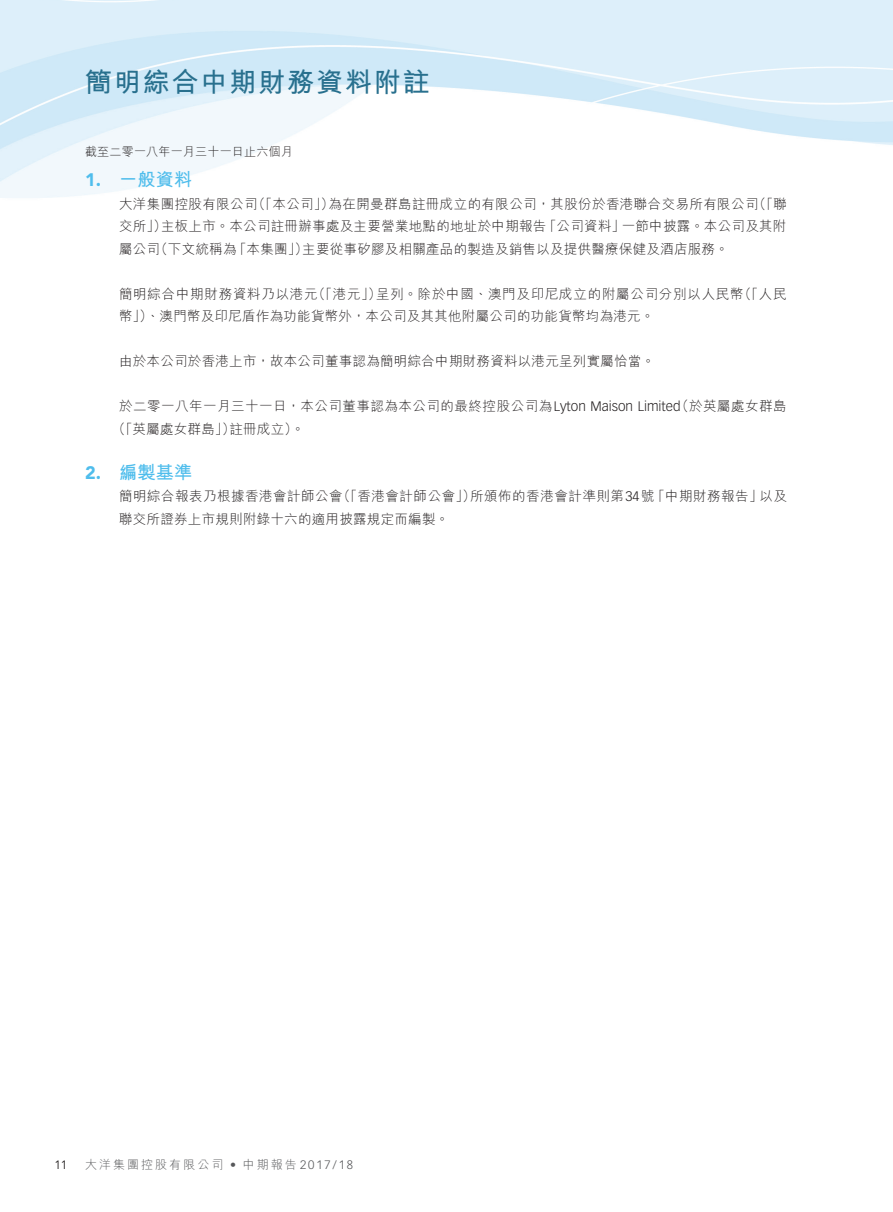
<style>
.page{position:relative;width:893px;height:1212px;background:#fff}
.page>*{position:absolute;margin:0;border:0;box-sizing:border-box;transform-origin:0 0}
.t1{font:700 27px "M Hei HK";letter-spacing:.07em;color:#28708e}
._01_H1{font:700 18px "M Hei HK";letter-spacing:.02em;color:#4fbdec}
._01_H1-2{font:900 18px "Avenir LT Std";color:#4fbdec}
._00_txt{font:300 13.5px/22.5px "M Hei HK";letter-spacing:.02em;color:#231f20}
._00_txt-2{font:300 13.5px/22.5px "M Hei HK";letter-spacing:.04em;color:#231f20}
._00_txt-3{font:300 13.5px "M Hei HK";letter-spacing:.055em;color:#231f20}
.t2{font:300 12px "M Hei HK";letter-spacing:.02em;color:#231f20}
.t3{font:300 12px "Vectora LT Std";color:#57585a}
.t4{font:300 12px "M Hei HK";letter-spacing:.17em;color:#57585a}
.t5{font:12px "Avenir LT Std";color:#231f20}
.s1{font-family:"Vectora LT Std"}
.s2{font-family:"M Hei HK"}
</style>
<div class="page">
<p class="t1" style="left:85px;top:63px;width:346px">簡明綜合中期財務資料附註</p>
<p class="t2" style="left:85px;top:146px;width:209px">截至二零一八年一月三十一日止六個月</p>
<p class="_01_H1" style="left:119px;top:166px;width:75px">一般資料</p>
<p class="_01_H1-2" style="left:85px;top:169px;width:17px">1.</p>
<p class="_00_txt" style="left:252px;top:192px;width:84px">（「本公司」）</p>
<p class="_00_txt" style="left:753px;top:192px;width:35px">（「聯</p>
<p class="_00_txt" style="left:119px;top:192px;width:140px">大洋集團控股有限公司</p>
<p class="_00_txt" style="left:329px;top:192px;width:431px">為在開曼群島註冊成立的有限公司，其股份於香港聯合交易所有限公司</p>
<p class="_00_txt" style="left:161px;top:215px;width:387px">主板上市。本公司註冊辦事處及主要營業地點的地址於中期報告</p>
<p class="_00_txt" style="left:119px;top:215px;width:49px">交所」）</p>
<p class="_00_txt" style="left:622px;top:215px;width:166px">一節中披露。本公司及其附</p>
<p class="_00_txt" style="left:543px;top:215px;width:83px">「公司資料」</p>
<p class="_00_txt" style="left:302px;top:237px;width:428px">主要從事矽膠及相關產品的製造及銷售以及提供醫療保健及酒店服務。</p>
<p class="_00_txt" style="left:154px;top:237px;width:84px">（下文統稱為</p>
<p class="_00_txt" style="left:233px;top:237px;width:76px">「本集團」）</p>
<p class="_00_txt" style="left:119px;top:237px;width:43px">屬公司</p>
<p class="_01_H1-2" style="left:85px;top:461px;width:17px">2.</p>
<p class="_00_txt" style="left:312px;top:282px;width:71px">（「港元」）</p>
<p class="_00_txt" style="left:738px;top:282px;width:50px">（「人民</p>
<p class="_00_txt-3" style="left:376px;top:287px;width:369px">呈列。除於中國、澳門及印尼成立的附屬公司分別以人民幣</p>
<p class="_00_txt" style="left:119px;top:282px;width:537px">簡明綜合中期財務資料乃以港元<br>幣」）、澳門幣及印尼盾作為功能貨幣外，本公司及其其他附屬公司的功能貨幣均為港元。</p>
<p class="_00_txt" style="left:119px;top:350px;width:537px">由於本公司於香港上市，故本公司董事認為簡明綜合中期財務資料以港元呈列實屬恰當。</p>
<p class="_00_txt-2" style="left:675px;top:395px;width:113px">（於英屬處女群島</p>
<p class="_00_txt-2" style="left:229px;top:395px;width:452px;text-indent:-110px">於二零一八年一月三十一日，本公司董事認為本公司的最終控股公司為<span class="s1">Lyton Maison Limited</span>註冊成立。(</p>
<p class="_00_txt" style="left:112px;top:417px;width:124px">（「英屬處女群島」）</p>
<p class="_01_H1" style="left:119px;top:459px;width:75px">編製基準</p>
<p class="_00_txt" style="left:119px;top:485px;width:331px">簡明綜合報表乃根據香港會計師公會<br>聯交所證券上市規則附錄十六的適用披露規定而編製。</p>
<p class="_00_txt-2" style="left:337px;top:485px;width:140px">（「香港會計師公會」）</p>
<p class="_00_txt-2" style="left:470px;top:485px;width:186px">所頒佈的香港會計準則第<span class="s1">34</span>號</p>
<p class="_00_txt" style="left:651px;top:485px;width:113px">「中期財務報告」</p>
<p class="_00_txt" style="left:759px;top:485px;width:29px">以及</p>
<p class="t5" style="left:54px;top:1158px;width:14px">11</p>
<p class="t4" style="left:85px;top:1158px;width:140px">大洋集團控股有限公司</p>
<p class="t3" style="left:230px;top:1157px;width:7px">•</p>
<p class="t3" style="left:243px;top:1157px;width:112px"><span class="s2">中期報告</span> 2 0 1 7 1/ 8</p>
</div>
